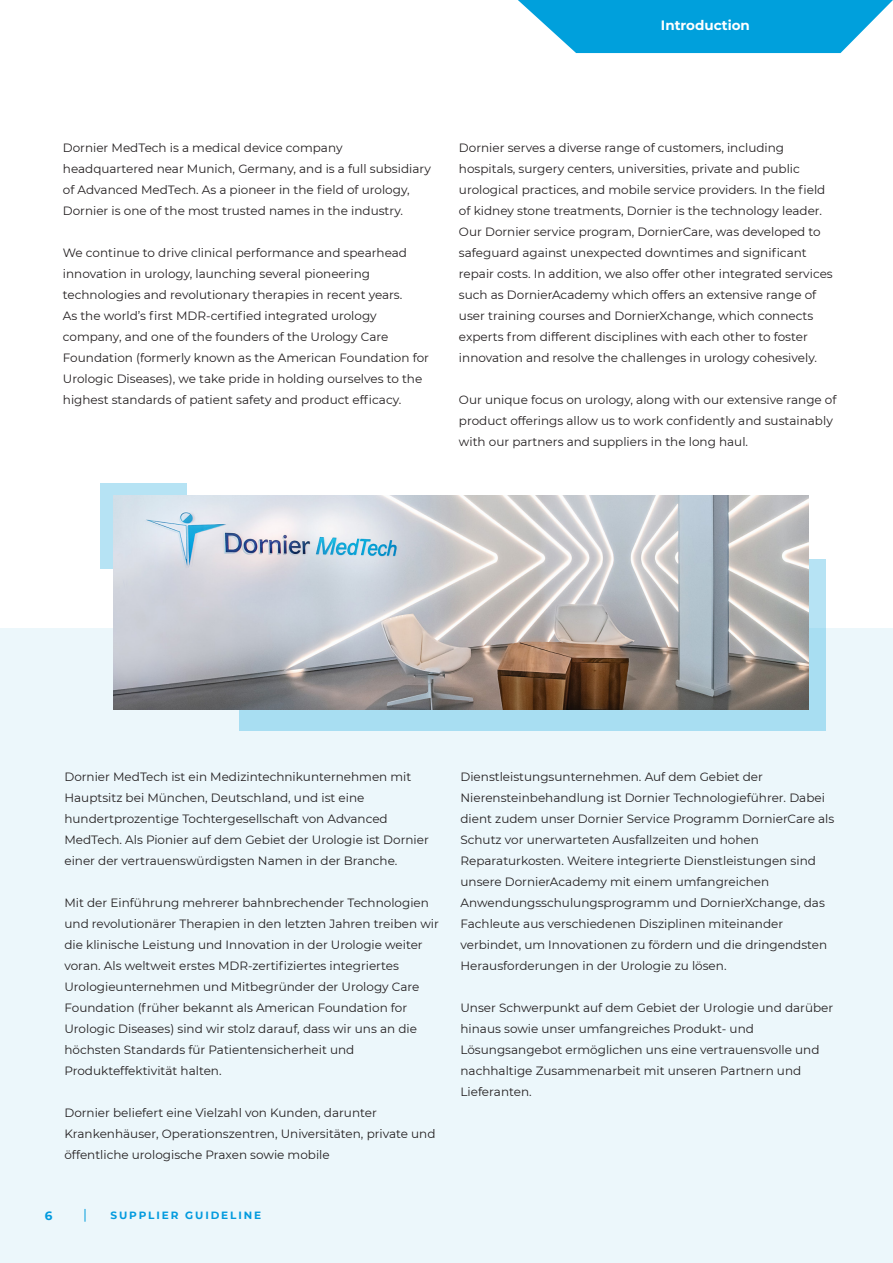
<style>
.page{position:relative;width:893px;height:1263px;background:#fff}
.page>*{position:absolute;margin:0;border:0;box-sizing:border-box;transform-origin:0 0}
.t1{font:700 13.5px "Montserrat";color:#fff}
.t2{font:12px/21px "Montserrat";color:#231f20}
.t3{font:700 12px "Montserrat";color:#009bdf}
.t4{font:700 10.5px "Montserrat";letter-spacing:.18em;color:#009bdf}
</style>
<div class="page">
<svg style="left:518px;top:0;width:375px;height:53px"></svg>
<div style="left:0;top:629px;width:893px;height:634px;background:#ecf7fb"></div>
<div style="left:100px;top:483px;width:86px;height:85px;background:#b6e3f4"></div>
<svg style="left:239px;top:559px;width:587px;height:171px;fill:#a8def2"></svg>
<img style="left:114px;top:495px;width:694px;height:214px">
<p class="t1" style="left:661px;top:15px;width:90px">Introduction</p>
<p class="t2" style="left:63px;top:137px;width:281px">Dornier MedTech is a medical device company</p>
<p class="t2" style="left:63px;top:158px;width:370px">headquartered near Munich, Germany, and is a full subsidiary</p>
<p class="t2" style="left:63px;top:179px;width:348px">of Advanced MedTech. As a pioneer in the field of urology,</p>
<p class="t2" style="left:63px;top:200px;width:342px">Dornier is one of the most trusted names in the industry.</p>
<p class="t2" style="left:63px;top:242px;width:346px">We continue to drive clinical performance and spearhead innovation in urology, launching several pioneering</p>
<p class="t2" style="left:63px;top:284px;width:341px">technologies and revolutionary therapies in recent years.</p>
<p class="t2" style="left:63px;top:305px;width:315px">As the world’s first MDR-certified integrated urology</p>
<p class="t2" style="left:63px;top:326px;width:368px">company, and one of the founders of the Urology Care Foundation (formerly known as the American Foundation for Urologic Diseases), we take pride in holding ourselves to the highest standards of patient safety and product efficacy.</p>
<p class="t2" style="left:459px;top:137px;width:327px">Dornier serves a diverse range of customers, including</p>
<p class="t2" style="left:459px;top:158px;width:342px">hospitals, surgery centers, universities, private and public</p>
<p class="t2" style="left:459px;top:179px;width:368px">urological practices, and mobile service providers. In the field of kidney stone treatments, Dornier is the technology leader.<br>Our Dornier service program, DornierCare, was developed to</p>
<p class="t2" style="left:459px;top:242px;width:375px">safeguard against unexpected downtimes and significant repair costs. In addition, we also offer other integrated services such as DornierAcademy which offers an extensive range of user training courses and DornierXchange, which connects experts from different disciplines with each other to foster innovation and resolve the challenges in urology cohesively.</p>
<p class="t2" style="left:459px;top:389px;width:379px">Our unique focus on urology, along with our extensive range of product offerings allow us to work confidently and sustainably with our partners and suppliers in the long haul.</p>
<p class="t2" style="left:64px;top:765px;width:348px">Dornier MedTech ist ein Medizintechnikunternehmen mit<br>Hauptsitz bei München, Deutschland, und ist eine</p>
<p class="t2" style="left:64px;top:807px;width:325px">hundertprozentige Tochtergesellschaft von Advanced</p>
<p class="t2" style="left:64px;top:828px;width:366px">MedTech. Als Pionier auf dem Gebiet der Urologie ist Dornier einer der vertrauenswürdigsten Namen in der Branche.</p>
<p class="t2" style="left:64px;top:891px;width:376px">Mit der Einführung mehrerer bahnbrechender Technologien und revolutionärer Therapien in den letzten Jahren treiben wir die klinische Leistung und Innovation in der Urologie weiter voran. Als weltweit erstes MDR-zertifiziertes integriertes</p>
<p class="t2" style="left:64px;top:975px;width:356px">Urologieunternehmen und Mitbegründer der Urology Care Foundation (früher bekannt als American Foundation for Urologic Diseases) sind wir stolz darauf, dass wir uns an die höchsten Standards für Patientensicherheit und</p>
<p class="t2" style="left:64px;top:1059px;width:159px">Produkteffektivität halten.</p>
<p class="t2" style="left:64px;top:1101px;width:314px">Dornier beliefert eine Vielzahl von Kunden, darunter</p>
<p class="t2" style="left:64px;top:1122px;width:373px">Krankenhäuser, Operationszentren, Universitäten, private und</p>
<p class="t2" style="left:64px;top:1143px;width:267px">öffentliche urologische Praxen sowie mobile</p>
<p class="t3" style="left:45px;top:1207px;width:9px">6</p>
<p class="t4" style="left:111px;top:1207px;width:152px">SUPPLIER GUIDELINE</p>
<p class="t2" style="left:460px;top:765px;width:304px">Dienstleistungsunternehmen. Auf dem Gebiet der</p>
<p class="t2" style="left:460px;top:786px;width:375px">Nierensteinbehandlung ist Dornier Technologieführer. Dabei dient zudem unser Dornier Service Programm DornierCare als<br>Schutz vor unerwarteten Ausfallzeiten und hohen</p>
<p class="t2" style="left:460px;top:849px;width:357px">Reparaturkosten. Weitere integrierte Dienstleistungen sind unsere DornierAcademy mit einem umfangreichen</p>
<p class="t2" style="left:460px;top:891px;width:366px">Anwendungsschulungsprogramm und DornierXchange, das<br>Fachleute aus verschiedenen Disziplinen miteinander</p>
<p class="t2" style="left:460px;top:933px;width:368px">verbindet, um Innovationen zu fördern und die dringendsten<br>Herausforderungen in der Urologie zu lösen.</p>
<p class="t2" style="left:460px;top:996px;width:374px">Unser Schwerpunkt auf dem Gebiet der Urologie und darüber hinaus sowie unser umfangreiches Produkt- und</p>
<p class="t2" style="left:460px;top:1038px;width:361px">Lösungsangebot ermöglichen uns eine vertrauensvolle und</p>
<p class="t2" style="left:460px;top:1059px;width:342px">nachhaltige Zusammenarbeit mit unseren Partnern und<br>Lieferanten.</p>
</div>
